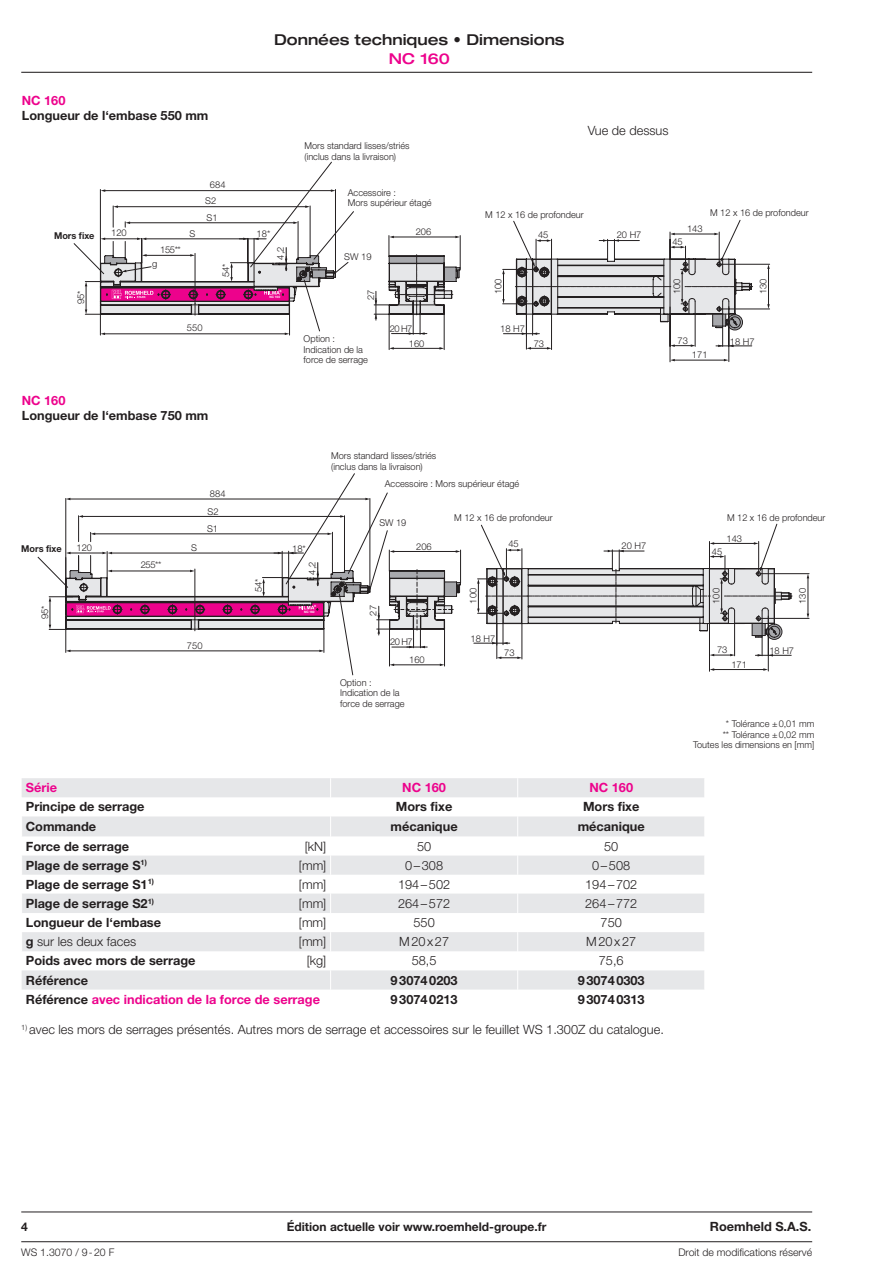
<style>
.page{position:relative;width:893px;height:1263px;background:#fff}
.page>*{position:absolute;margin:0;border:0;box-sizing:border-box;transform-origin:0 0}
.t1{font:500 expanded 15px/18.8px "Helvetica Neue LT Pro";color:#231f20;text-align:center}
.t2{font:700 12.75px "Helvetica Neue LT Pro";color:#231f20}
.t3{font:300 12.75px "Helvetica Neue LT Pro";color:#231f20}
.t4{font:700 12.75px "Helvetica Neue LT Pro";color:#ed028c}
.t5{font:700 12px "Helvetica Neue LT Pro";color:#231f20}
.t6{font:300 10.5px "Helvetica Neue LT Pro";color:#231f20}
.t7{font:300 9.45px/10.5px "Helvetica Neue LT Pro";color:#231f20}
.t8{font:700 9.45px "Helvetica Neue LT Pro";color:#231f20}
.t9{font:300 9.3px/17.4px "Helvetica Neue LT Pro";color:#231f20}
.t10{font:700 3.15px "Helvetica Neue LT Pro";color:#fff}
.s1{font-weight:300;font-stretch:normal}
.s2{color:#ed028c}
.s3{font-weight:700}
.s4{color:#231f20}
</style>
<div class="page">
<hr style="left:21px;top:72px;width:791px;height:1px;background:#231f20">
<svg style="left:100px;top:263px;width:670px;height:99px"></svg>
<hr style="left:808px;top:577px;width:1px;height:37px;background:#231f20">
<hr style="left:761px;top:573px;width:48px;height:1px;background:#231f20">
<hr style="left:761px;top:618px;width:48px;height:1px;background:#231f20">
<svg style="left:388px;top:220px;width:363px;height:115px"></svg>
<svg style="left:354px;top:254px;width:399px;height:75px"></svg>
<hr style="left:21px;top:1241px;width:791px;height:1px;background:#231f20">
<hr style="left:21px;top:1212px;width:791px;height:1px;background:#231f20">
<svg style="left:22px;top:778px;width:682px;height:211px;fill:#e6e7e9"></svg>
<svg style="left:330px;top:778px;width:1px;height:211px"></svg>
<svg style="left:517px;top:778px;width:1px;height:211px"></svg>
<svg style="left:73px;top:162px;width:281px;height:173px"></svg>
<svg style="left:37px;top:473px;width:755px;height:202px"></svg>
<h2 class="t4" style="left:22px;top:92px;width:45px">NC 160</h2>
<h2 class="t2" style="left:22px;top:108px;width:188px">Longueur de l‘embase 550 mm</h2>
<p class="t9" style="left:210px;top:176px;width:17px">684</p>
<p class="t8" style="left:54px;top:229px;width:42px">Mors fixe</p>
<p class="t9" style="left:111px;top:224px;width:17px">120</p>
<p class="t9" style="left:72px;top:304px;width:15px;rotate:-90deg">95*</p>
<p class="t9" style="left:160px;top:241px;width:22px">155**</p>
<p class="t9" style="left:152px;top:255px;width:7px">g</p>
<p class="t9" style="left:190px;top:225px;width:7px">S</p>
<p class="t9" style="left:205px;top:193px;width:14px;line-height:16.4px">S2<br>S1</p>
<p class="t9" style="left:217px;top:277px;width:15px;rotate:-90deg">54*</p>
<p class="t9" style="left:187px;top:319px;width:17px">550</p>
<h2 class="t4" style="left:22px;top:392px;width:45px">NC 160</h2>
<h2 class="t2" style="left:22px;top:407px;width:188px">Longueur de l‘embase 750 mm</h2>
<p class="t9" style="left:207px;top:484px;width:20px;text-indent:3px">884<br>S2<br>S1</p>
<h1 class="t1" style="left:274px;top:30px;width:292px">Données techniques <span class="s1">•</span> Dimensions<br><span class="s2">NC 160</span></h1>
<p class="t7" style="left:304px;top:140px;width:107px">Mors standard lisses/striés (inclus dans la livraison)</p>
<p class="t7" style="left:348px;top:187px;width:85px">Accessoire :<br>Mors supérieur étagé</p>
<h2 class="t3" style="left:588px;top:122px;width:82px">Vue de dessus</h2>
<p class="t7" style="left:485px;top:209px;width:100px">M 12 x 16 de profondeur</p>
<p class="t7" style="left:710px;top:207px;width:100px">M 12 x 16 de profondeur</p>
<p class="t9" style="left:257px;top:225px;width:15px">18*</p>
<p class="t9" style="left:272px;top:260px;width:14px;rotate:-90deg">4,2</p>
<p class="t10" style="left:269px;top:295px;width:12px">NC 160</p>
<p class="t9" style="left:344px;top:248px;width:29px">SW 19</p>
<p class="t9" style="left:362px;top:300px;width:12px;rotate:-90deg">27</p>
<p class="t7" style="left:304px;top:333px;width:66px">Option :<br>Indication de la force de serrage</p>
<p class="t9" style="left:416px;top:223px;width:17px">206</p>
<p class="t9" style="left:390px;top:320px;width:24px">20 H7</p>
<p class="t9" style="left:409px;top:334px;width:17px">160</p>
<p class="t9" style="left:538px;top:226px;width:12px">45</p>
<p class="t9" style="left:489px;top:294px;width:17px;rotate:-90deg">100</p>
<p class="t9" style="left:500px;top:320px;width:26px">18 H7</p>
<p class="t9" style="left:534px;top:334px;width:12px">73</p>
<p class="t7" style="left:331px;top:450px;width:107px">Mors standard lisses/striés (inclus dans la livraison)</p>
<p class="t7" style="left:385px;top:478px;width:136px">Accessoire : Mors supérieur étagé</p>
<p class="t7" style="left:379px;top:517px;width:28px">SW 19</p>
<p class="t7" style="left:454px;top:512px;width:100px">M 12 x 16 de profondeur</p>
<p class="t9" style="left:617px;top:226px;width:26px">20 H7</p>
<p class="t9" style="left:687px;top:220px;width:17px">143</p>
<p class="t9" style="left:672px;top:233px;width:12px">45</p>
<p class="t9" style="left:668px;top:294px;width:17px;rotate:-90deg">100</p>
<p class="t9" style="left:754px;top:294px;width:17px;rotate:-90deg">130</p>
<p class="t9" style="left:677px;top:332px;width:12px">73</p>
<p class="t9" style="left:692px;top:346px;width:17px">171</p>
<p class="t9" style="left:730px;top:332px;width:26px">18 H7</p>
<p class="t7" style="left:727px;top:512px;width:100px">M 12 x 16 de profondeur</p>
<p class="t8" style="left:21px;top:543px;width:42px">Mors fixe</p>
<p class="t9" style="left:77px;top:539px;width:17px">120</p>
<p class="t9" style="left:36px;top:619px;width:15px;rotate:-90deg">95*</p>
<p class="t9" style="left:191px;top:539px;width:7px">S</p>
<p class="t9" style="left:292px;top:539px;width:15px">18*</p>
<p class="t9" style="left:141px;top:556px;width:22px">255**</p>
<p class="t9" style="left:303px;top:575px;width:14px;rotate:-90deg">4,2</p>
<p class="t9" style="left:187px;top:637px;width:17px">750</p>
<p class="t9" style="left:250px;top:592px;width:15px;rotate:-90deg">54*</p>
<p class="t10" style="left:304px;top:610px;width:12px">NC 160</p>
<p class="t9" style="left:508px;top:535px;width:12px">45</p>
<p class="t9" style="left:416px;top:537px;width:17px">206</p>
<p class="t9" style="left:621px;top:536px;width:26px">20 H7</p>
<p class="t9" style="left:364px;top:616px;width:12px;rotate:-90deg">27</p>
<p class="t9" style="left:390px;top:633px;width:24px">20 H7</p>
<p class="t9" style="left:409px;top:651px;width:17px">160</p>
<p class="t7" style="left:340px;top:677px;width:66px">Option :<br>Indication de la force de serrage</p>
<p class="t9" style="left:464px;top:604px;width:17px;rotate:-90deg">100</p>
<p class="t9" style="left:471px;top:630px;width:26px">18 H7</p>
<p class="t9" style="left:504px;top:644px;width:12px">73</p>
<h2 class="t4" style="left:26px;top:780px;width:33px">Série</h2>
<h2 class="t4" style="left:402px;top:780px;width:45px">NC 160</h2>
<h2 class="t4" style="left:589px;top:780px;width:45px">NC 160</h2>
<h2 class="t2" style="left:26px;top:799px;width:120px">Principe de serrage</h2>
<h2 class="t2" style="left:396px;top:799px;width:58px">Mors fixe</h2>
<h2 class="t2" style="left:583px;top:799px;width:58px">Mors fixe</h2>
<h2 class="t2" style="left:26px;top:819px;width:72px">Commande</h2>
<h2 class="t2" style="left:391px;top:819px;width:69px">mécanique</h2>
<h2 class="t2" style="left:578px;top:819px;width:69px">mécanique</h2>
<h2 class="t2" style="left:26px;top:838px;width:105px">Force de serrage</h2>
<h2 class="t3" style="left:305px;top:838px;width:23px">[kN]</h2>
<h2 class="t3" style="left:417px;top:838px;width:16px">50</h2>
<h2 class="t3" style="left:604px;top:838px;width:16px">50</h2>
<h2 class="t2" style="left:26px;top:857px;width:123px">Plage de serrage S<sup>1)</sup></h2>
<h2 class="t3" style="left:299px;top:857px;width:29px">[mm]</h2>
<h2 class="t3" style="left:405px;top:857px;width:39px">0–308</h2>
<h2 class="t3" style="left:592px;top:857px;width:39px">0–508</h2>
<h2 class="t2" style="left:26px;top:876px;width:130px">Plage de serrage S1<sup>1)</sup></h2>
<h2 class="t3" style="left:299px;top:876px;width:29px">[mm]</h2>
<h2 class="t3" style="left:398px;top:876px;width:54px">194–502</h2>
<h2 class="t3" style="left:585px;top:876px;width:54px">194–702</h2>
<h2 class="t2" style="left:26px;top:895px;width:130px">Plage de serrage S2<sup>1)</sup></h2>
<h2 class="t3" style="left:299px;top:895px;width:29px">[mm]</h2>
<h2 class="t3" style="left:398px;top:895px;width:54px">264–572</h2>
<h2 class="t3" style="left:585px;top:895px;width:54px">264–772</h2>
<h2 class="t2" style="left:26px;top:915px;width:137px">Longueur de l‘embase</h2>
<h2 class="t3" style="left:299px;top:915px;width:29px">[mm]</h2>
<h2 class="t3" style="left:413px;top:915px;width:23px">550</h2>
<h2 class="t3" style="left:601px;top:915px;width:23px">750</h2>
<h2 class="t3" style="left:26px;top:934px;width:112px"><span class="s3">g</span> sur les deux faces</h2>
<h2 class="t3" style="left:299px;top:934px;width:29px">[mm]</h2>
<h2 class="t3" style="left:399px;top:934px;width:51px">M20x27</h2>
<h2 class="t3" style="left:586px;top:934px;width:51px">M20x27</h2>
<h2 class="t2" style="left:26px;top:953px;width:171px">Poids avec mors de serrage</h2>
<h2 class="t3" style="left:307px;top:953px;width:21px">[kg]</h2>
<h2 class="t3" style="left:412px;top:953px;width:26px">58,5</h2>
<h2 class="t3" style="left:599px;top:953px;width:26px">75,6</h2>
<h2 class="t2" style="left:26px;top:972px;width:64px">Référence</h2>
<h2 class="t2" style="left:391px;top:972px;width:68px">930740203</h2>
<h2 class="t2" style="left:578px;top:972px;width:68px">930740303</h2>
<h2 class="t4" style="left:26px;top:991px;width:296px"><span class="s4">Référence</span> avec indication de la force de serrage</h2>
<h2 class="t2" style="left:391px;top:991px;width:68px">930740213</h2>
<h2 class="t2" style="left:578px;top:991px;width:68px">930740313</h2>
<h2 class="t3" style="left:21px;top:1021px;width:644px"><sup>1)</sup> avec les mors de serrages présentés. Autres mors de serrage et accessoires sur le feuillet WS 1.300Z du catalogue.</h2>
<p class="t9" style="left:726px;top:529px;width:17px">143</p>
<p class="t9" style="left:712px;top:543px;width:12px">45</p>
<p class="t9" style="left:707px;top:604px;width:17px;rotate:-90deg">100</p>
<p class="t9" style="left:794px;top:604px;width:17px;rotate:-90deg">130</p>
<p class="t9" style="left:717px;top:641px;width:12px">73</p>
<p class="t9" style="left:731px;top:655px;width:17px">171</p>
<p class="t9" style="left:769px;top:642px;width:26px">18 H7</p>
<p class="t7" style="left:693px;top:719px;width:123px;text-align:right">* Tolérance ±0,01 mm<br>** Tolérance ±0,02 mm<br>Toutes les dimensions en [mm]</p>
<p class="t5" style="left:21px;top:1220px;width:8px">4</p>
<p class="t5" style="left:287px;top:1220px;width:261px">Édition actuelle voir www.roemheld-groupe.fr</p>
<h2 class="t2" style="left:710px;top:1219px;width:103px">Roemheld S.A.S.</h2>
<p class="t6" style="left:21px;top:1245px;width:95px">WS 1.3070 / 9-20 F</p>
<p class="t6" style="left:678px;top:1245px;width:135px">Droit de modifications réservé</p>
</div>
